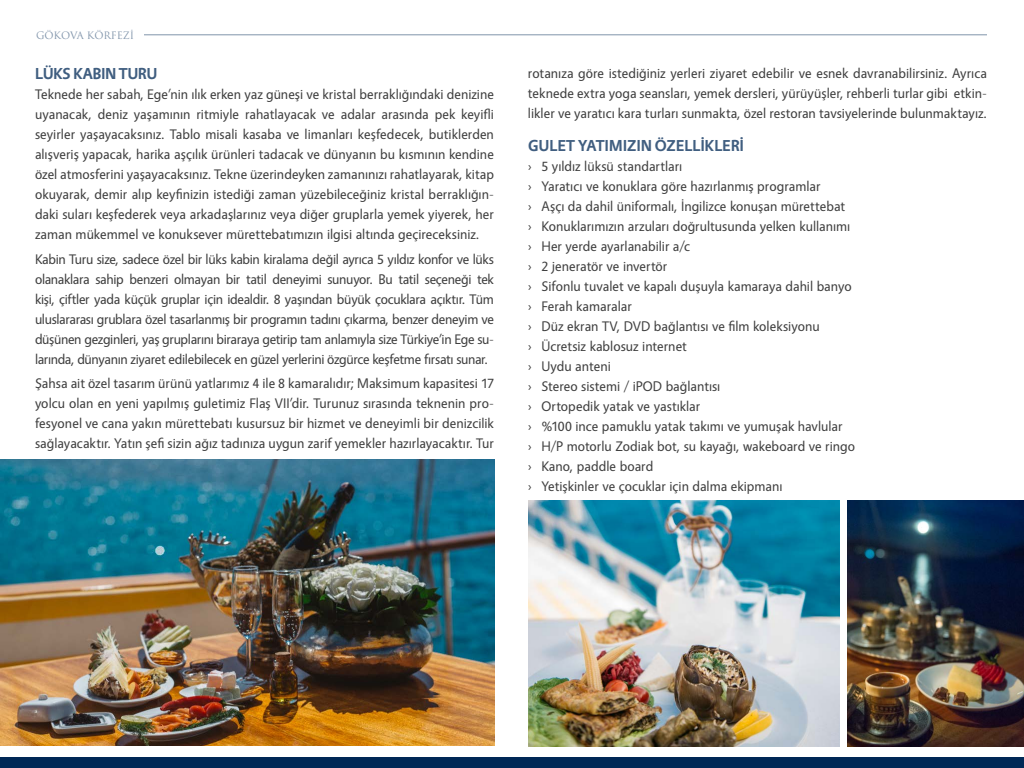
<style>
.page{position:relative;width:1024px;height:768px;background:#fff}
.page>*{position:absolute;margin:0;border:0;box-sizing:border-box;transform-origin:0 0}
.t1{font:700 16px "Vegur";letter-spacing:.005em;color:#405e80}
.t2{font:14px/20px "Vegur";color:#404040;text-align:justify}
.t3{font:10px "Trajan Pro";color:#8094aa}
</style>
<div class="page">
<hr style="left:144px;top:35px;width:843px;height:1px;background:#8094aa">
<div style="left:0;top:757px;width:1024px;height:11px;background:#002856"></div>
<img style="left:0;top:459px;width:495px;height:287px">
<img style="left:528px;top:500px;width:312px;height:247px">
<img style="left:848px;top:500px;width:176px;height:247px">
<p class="t3" style="left:36px;top:29px;width:100px">GÖKOVA KÖRFEZİ</p>
<p class="t1" style="left:35px;top:65px;width:124px">LÜKS KABIN TURU</p>
<p class="t2" style="left:35px;top:85px;width:461px">Teknede her sabah, Ege’nin ılık erken yaz güneşi ve kristal berraklığındaki denizine uyanacak, deniz yaşamının ritmiyle rahatlayacak ve adalar arasında pek keyifli seyirler yaşayacaksınız. Tablo misali kasaba ve limanları keşfedecek, butiklerden alışveriş yapacak, harika aşçılık ürünleri tadacak ve dünyanın bu kısmının kendine özel atmosferini yaşayacaksınız. Tekne üzerindeyken zamanınızı rahatlayarak, kitap okuyarak, demir alıp keyfinizin istediği zaman yüzebileceğiniz kristal berraklığın&shy;daki suları keşfederek veya arkadaşlarınız veya diğer gruplarla yemek yiyerek, her zaman mükemmel ve konuksever mürettebatımızın ilgisi altında geçireceksiniz.</p>
<p class="t2" style="left:35px;top:249px;width:461px">Kabin Turu size, sadece özel bir lüks kabin kiralama değil ayrıca 5 yıldız konfor ve lüks olanaklara sahip benzeri olmayan bir tatil deneyimi sunuyor. Bu tatil seçeneği tek kişi, çiftler yada küçük gruplar için idealdir. 8 yaşından büyük çocuklara açıktır. Tüm uluslararası grublara özel tasarlanmış bir programın tadını çıkarma, benzer deneyim ve düşünen gezginleri, yaş gruplarını biraraya getirip tam anlamıyla size Türkiye’in Ege su&shy;larında, dünyanın ziyaret edilebilecek en güzel yerlerini özgürce keşfetme fırsatı sunar.</p>
<p class="t2" style="left:35px;top:374px;width:461px">Şahsa ait özel tasarım ürünü yatlarımız 4 ile 8 kamaralıdır; Maksimum kapasitesi 17 yolcu olan en yeni yapılmış guletimiz Flaş VII’dir. Turunuz sırasında teknenin pro&shy;fesyonel ve cana yakın mürettebatı kusursuz bir hizmet ve deneyimli bir denizcilik sağlayacaktır. Yatın şefi sizin ağız tadınıza uygun zarif yemekler hazırlayacaktır. Tur</p>
<p class="t2" style="left:528px;top:63px;width:461px">rotanıza göre istediğiniz yerleri ziyaret edebilir ve esnek davranabilirsiniz. Ayrıca teknede extra yoga seansları, yemek dersleri, yürüyüşler, rehberli turlar gibi etkin&shy;likler ve yaratıcı kara turları sunmakta, özel restoran tavsiyelerinde bulunmaktayız.</p>
<p class="t1" style="left:528px;top:137px;width:217px">GULET YATIMIZIN ÖZELLİKLERİ</p>
<p class="t2" style="left:528px;top:157px;width:329px;text-align:left">› 5 yıldız lüksü standartları<br>› Yaratıcı ve konuklara göre hazırlanmış programlar<br>› Aşçı da dahil üniformalı, İngilizce konuşan mürettebat<br>› Konuklarımızın arzuları doğrultusunda yelken kullanımı › Her yerde ayarlanabilir a/c<br>› 2 jeneratör ve invertör<br>› Sifonlu tuvalet ve kapalı duşuyla kamaraya dahil banyo › Ferah kamaralar<br>› Düz ekran TV, DVD bağlantısı ve film koleksiyonu<br>› Ücretsiz kablosuz internet<br>› Uydu anteni<br>› Stereo sistemi / iPOD bağlantısı<br>› Ortopedik yatak ve yastıklar<br>› %100 ince pamuklu yatak takımı ve yumuşak havlular<br>› H/P motorlu Zodiak bot, su kayağı, wakeboard ve ringo › Kano, paddle board<br>› Yetişkinler ve çocuklar için dalma ekipmanı</p>
</div>
